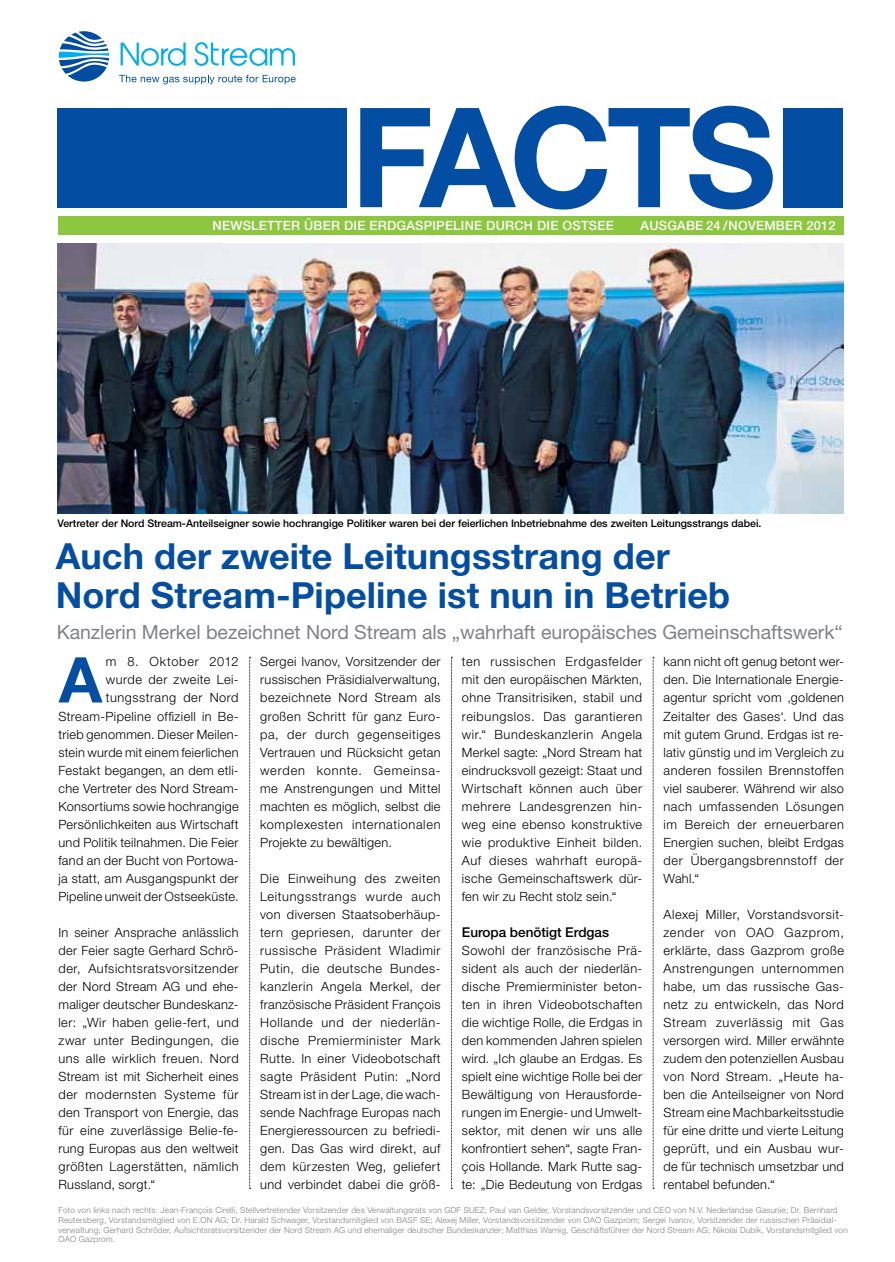
<style>
.page{position:relative;width:895px;height:1262px;background:#fff}
.page>*{position:absolute;margin:0;border:0;box-sizing:border-box;transform-origin:0 0}
.t1{font:700 138.75px "Helvetica Neue LT Pro";letter-spacing:-.04em;color:#034ea2}
.t2{font:700 63.15px "Helvetica Neue LT Pro";color:#034ea2}
.t3{font:700 36px/39px "Helvetica Neue LT Pro";letter-spacing:.005em;color:#034ea2}
.t4{font:19.5px "Helvetica Neue LT Pro";color:#808285}
.t5{font:500 13.5px "Helvetica Neue LT Pro";color:#000}
.t6{font:300 12.75px/18px "Helvetica Neue LT Pro";letter-spacing:.025em;color:#000;text-align:justify}
.t7{font:500 12.75px "Helvetica Neue LT Pro";letter-spacing:.02em;color:#fff}
.t8{font:500 10.5px "Helvetica Neue LT Pro";color:#000}
.t9{font:300 8.25px/9.9px "Helvetica Neue LT Pro";letter-spacing:.02em;color:#808285}
</style>
<div class="page">
<svg style="left:59px;top:31px;width:50px;height:51px"></svg>
<svg style="left:120px;top:43px;width:66px;height:23px"></svg>
<svg style="left:194px;top:42px;width:101px;height:24px"></svg>
<svg style="left:119px;top:75px;width:176px;height:9px"></svg>
<svg style="left:249px;top:657px;width:2px;height:531px"></svg>
<svg style="left:451px;top:657px;width:1px;height:531px"></svg>
<svg style="left:652px;top:657px;width:2px;height:531px"></svg>
<div style="left:58px;top:216px;width:785px;height:18px;background:#8dc63f"></div>
<div style="left:58px;top:108px;width:288px;height:99px;background:#034ea2"></div>
<div style="left:783px;top:108px;width:59px;height:99px;background:#034ea2"></div>
<img style="left:58px;top:243px;width:784px;height:270px">
<h1 class="t1" style="left:350px;top:70px;width:411px">Facts</h1>
<p class="t7" style="left:486px;top:218px;width:112px">durch die ostsee</p>
<p class="t7" style="left:640px;top:218px;width:196px">ausgabe 24 /November 2012</p>
<p class="t7" style="left:212px;top:218px;width:39px">Newsle</p>
<p class="t7" style="left:267px;top:218px;width:148px">tter über die erdgaspipeline</p>
<p class="t8" style="left:58px;top:517px;width:705px">Vertreter der Nord Stream-Anteilseigner sowie hochrangige Politiker waren bei der feierlichen Inbetriebnahme des zweiten Leitungsstrangs dabei.</p>
<h3 class="t3" style="left:56px;top:535px;width:675px">Auch der zweite Leitungsstrang der<br>Nord Stream-Pipeline ist nun in Betrieb</h3>
<h3 class="t4" style="left:57px;top:619px;width:787px">Kanzlerin Merkel bezeichnet Nord Stream als „wahrhaft europäisches Gemeinschaftswerk“</h3>
<p class="t6" style="left:58px;top:652px;width:182px;text-align:right">m 8. Oktober 2012<br>wurde der zweite Lei&shy;tungsstrang der Nord<br>Stream-Pipeline offiziell in Be&shy;trieb genommen. Dieser Meilen&shy;stein wurde mit einem feierlichen<br>Festakt begangen, an dem etli&shy;che Vertreter des Nord Stream-<br>Konsortiums sowie hochrangige<br>Persönlichkeiten aus Wirtschaft und Politik teilnahmen. Die Feier fand an der Bucht von Portowa&shy;ja statt, am Ausgangspunkt der<br>Pipeline unweit der Ostseeküste.</p>
<p class="t6" style="left:58px;top:922px;width:182px">In seiner Ansprache anlässlich der Feier sagte Gerhard Schrö&shy;der, Aufsichtsratsvorsitzender der Nord Stream AG und ehe&shy;maliger deutscher Bundeskanz&shy;ler: „Wir haben gelie-fert, und zwar unter Bedingungen, die uns alle wirklich freuen. Nord Stream ist mit Sicherheit eines der modernsten Systeme für den Transport von Energie, das für eine zuverlässige Belie-fe&shy;rung Europas aus den weltweit größten Lagerstätten, nämlich Russland, sorgt.“</p>
<h2 class="t2" style="left:59px;top:640px;width:45px">A</h2>
<p class="t6" style="left:260px;top:652px;width:182px">Sergei Ivanov, Vorsitzender der russischen Präsidialverwaltung, bezeichnete Nord Stream als großen Schritt für ganz Euro&shy;pa, der durch gegenseitiges Vertrauen und Rücksicht getan werden konnte. Gemeinsa&shy;me Anstrengungen und Mittel machten es möglich, selbst die komplexesten internationalen Projekte zu bewältigen.</p>
<p class="t6" style="left:260px;top:868px;width:182px">Die Einweihung des zweiten Leitungsstrangs wurde auch von diversen Staatsoberhäup&shy;tern gepriesen, darunter der russische Präsident Wladimir Putin, die deutsche Bundes&shy;kanzlerin Angela Merkel, der französische Präsident François Hollande und der niederlän&shy;dische Premierminister Mark Rutte. In einer Videobotschaft sagte Präsident Putin: „Nord Stream ist in der Lage, die wach&shy;sende Nachfrage Europas nach Energieressourcen zu befriedi&shy;gen. Das Gas wird direkt, auf dem kürzesten Weg, geliefert und verbindet dabei die größ-</p>
<p class="t6" style="left:461px;top:652px;width:182px">ten russischen Erdgasfelder mit den europäischen Märkten, ohne Transitrisiken, stabil und reibungslos. Das garantieren wir.“ Bundeskanzlerin Angela Merkel sagte: „Nord Stream hat eindrucksvoll gezeigt: Staat und Wirtschaft können auch über mehrere Landesgrenzen hin&shy;weg eine ebenso konstruktive wie produktive Einheit bilden.<br>Auf dieses wahrhaft europä&shy;ische Gemeinschaftswerk dür&shy;fen wir zu Recht stolz sein.“</p>
<p class="t5" style="left:461px;top:923px;width:149px">Europa benötigt Erdgas</p>
<p class="t6" style="left:461px;top:940px;width:182px">Sowohl der französische Prä&shy;sident als auch der niederlän&shy;dische Premierminister beton&shy;ten in ihren Videobotschaften die wichtige Rolle, die Erdgas in den kommenden Jahren spielen wird. „Ich glaube an Erdgas. Es spielt eine wichtige Rolle bei der Bewältigung von Herausforde&shy;rungen im Energie- und Umwelt&shy;sektor, mit denen wir uns alle konfrontiert sehen“, sagte Fran&shy;çois Hollande. Mark Rutte sag&shy;te: „Die Bedeutung von Erdgas</p>
<p class="t6" style="left:663px;top:652px;width:182px">kann nicht oft genug betont wer&shy;den. Die Internationale Energie&shy;agentur spricht vom ‚goldenen Zeitalter des Gases‘. Und das mit gutem Grund. Erdgas ist re&shy;lativ günstig und im Vergleich zu anderen fossilen Brennstoffen viel sauberer. Während wir also nach umfassenden Lösungen im Bereich der erneuerbaren Energien suchen, bleibt Erdgas der Übergangsbrennstoff der Wahl.“</p>
<p class="t6" style="left:663px;top:904px;width:182px">Alexej Miller, Vorstandsvorsit&shy;zender von OAO Gazprom, erklärte, dass Gazprom große Anstrengungen unternommen habe, um das russische Gas&shy;netz zu entwickeln, das Nord Stream zuverlässig mit Gas versorgen wird. Miller erwähnte zudem den potenziellen Ausbau von Nord Stream. „Heute ha&shy;ben die Anteilseigner von Nord Stream eine Machbarkeitsstudie für eine dritte und vierte Leitung geprüft, und ein Ausbau wur&shy;de für technisch umsetzbar und rentabel befunden.“</p>
<p class="t9" style="left:58px;top:1204px;width:790px">Foto von links nach rechts: Jean-François Cirelli, Stellvertretender Vorsitzender des Verwaltungsrats von GDF SUEZ; Paul van Gelder, Vorstandsvorsitzender und CEO von N.V. Nederlandse Gasunie; Dr. Bernhard Reutersberg, Vorstandsmitglied von E.ON AG; Dr. Harald Schwager, Vorstandsmitglied von BASF SE; Alexej Miller, Vorstandsvorsitzender von OAO Gazprom; Sergei Ivanov, Vorsitzender der russischen Präsidial&shy;verwaltung; Gerhard Schröder, Aufsichtsratsvorsitzender der Nord Stream AG und ehemaliger deutscher Bundeskanzler; Matthias Warnig, Geschäftsführer der Nord Stream AG; Nikolai Dubik, Vorstandsmitglied von OAO Gazprom.</p>
</div>
